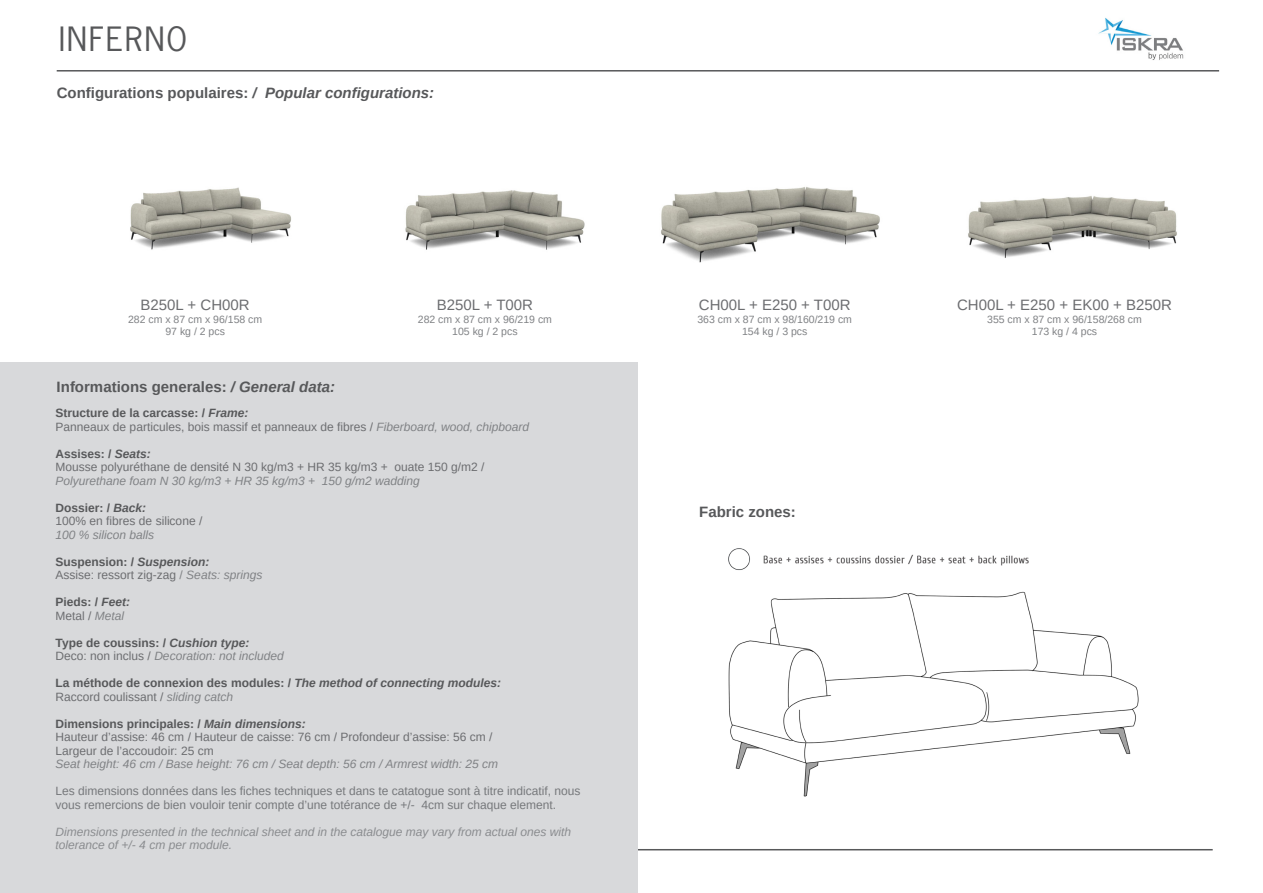
<style>
.page{position:relative;width:1263px;height:893px;background:#fff}
.page>*{position:absolute;margin:0;border:0;box-sizing:border-box;transform-origin:0 0}
.t1{font:31.5px "News Gothic Std";letter-spacing:.05em;color:#57585a}
.t2{font:700 15px "Arimo";color:#57585a}
.t3{font:15px "Arimo";color:#6c6d70}
.t4{font:12px "Arimo";color:#6c6d70}
.t5{font:700 12px "Arimo";color:#57585a}
.t6{font:italic 12px "Arimo";color:#808285}
.t7{font:12px/13.5px "Arimo";color:#76787b}
.t8{font:italic 12px/13.5px "Arimo";color:#8a8c8f}
.t9{font:10.5px "Arimo";color:#808285}
.s1{font-style:italic}
.s2{font-style:italic;color:#808285}
.s3{color:#808285}
.s4{font-style:normal;color:#6c6d70}
</style>
<div class="page">
<hr style="left:50px;top:849px;width:1163px;height:1px;background:#57585a">
<hr style="left:57px;top:70px;width:1162px;height:2px;background:#57585a">
<img style="left:1098px;top:18px;width:86px;height:42px">
<div style="left:0;top:362px;width:638px;height:531px;background:#d8d9db"></div>
<img style="left:728px;top:548px;width:411px;height:249px">
<img style="left:130px;top:187px;width:161px;height:63px">
<img style="left:405px;top:190px;width:180px;height:60px">
<img style="left:661px;top:186px;width:219px;height:77px">
<img style="left:968px;top:196px;width:209px;height:62px">
<h1 class="t1" style="left:59px;top:19px;width:130px">INFERNO</h1>
<p class="t2" style="left:57px;top:83px;width:379px">Configurations populaires: <span class="s1">/ Popular configurations:</span></p>
<p class="t3" style="left:141px;top:295px;width:111px">B250L + CH00R</p>
<p class="t9" style="left:128px;top:312px;width:136px">282 cm x 87 cm x 96/158 cm</p>
<p class="t9" style="left:165px;top:325px;width:61px">97 kg / 2 pcs</p>
<p class="t2" style="left:57px;top:376px;width:280px">Informations generales: <span class="s1">/ General data:</span></p>
<p class="t3" style="left:437px;top:295px;width:98px">B250L + T00R</p>
<p class="t9" style="left:418px;top:312px;width:136px">282 cm x 87 cm x 96/219 cm</p>
<p class="t9" style="left:452px;top:325px;width:67px">105 kg / 2 pcs</p>
<p class="t5" style="left:56px;top:405px;width:194px">Structure de la carcasse: / <span class="s1">Frame:</span></p>
<p class="t4" style="left:56px;top:419px;width:475px">Panneaux de particules, bois massif et panneaux de fibres / <span class="s2">Fiberboard, wood, chipboard</span></p>
<p class="t5" style="left:56px;top:445px;width:97px">Assises: / <span class="s1">Seats:</span></p>
<p class="t4" style="left:56px;top:460px;width:430px">Mousse polyuréthane de densité N 30 kg/m3 + HR 35 kg/m3 + ouate 150 g/m2 /</p>
<p class="t6" style="left:56px;top:473px;width:366px">Polyurethane foam N 30 kg/m3 + HR 35 kg/m3 + 150 g/m2 wadding</p>
<p class="t5" style="left:56px;top:499px;width:92px">Dossier: / <span class="s1">Back:</span></p>
<p class="t4" style="left:56px;top:514px;width:148px">100% en fibres de silicone /</p>
<p class="t6" style="left:56px;top:527px;width:100px">100 % silicon balls</p>
<p class="t5" style="left:56px;top:553px;width:156px">Suspension: / <span class="s1">Suspension:</span></p>
<p class="t4" style="left:56px;top:568px;width:208px">Assise: ressort zig-zag <span class="s3">/</span> <span class="s2">Seats: springs</span></p>
<p class="t5" style="left:56px;top:594px;width:76px">Pieds: / <span class="s1">Feet:</span></p>
<p class="t4" style="left:56px;top:608px;width:70px">Metal / <span class="s2">Metal</span></p>
<p class="t5" style="left:56px;top:634px;width:195px">Type de coussins: / <span class="s1">Cushion type:</span></p>
<p class="t6" style="left:56px;top:648px;width:230px"><span class="s4">Deco: non inclus /</span> Decoration: not included</p>
<p class="t5" style="left:56px;top:675px;width:447px">La méthode de connexion des modules: / <span class="s1">The method of connecting modules:</span></p>
<p class="t4" style="left:56px;top:689px;width:179px">Raccord coulissant / <span class="s2">sliding catch</span></p>
<p class="t5" style="left:56px;top:715px;width:252px">Dimensions principales: / <span class="s1">Main dimensions:</span></p>
<p class="t4" style="left:56px;top:730px;width:438px">Hauteur d’assise: 46 cm / Hauteur de caisse: 76 cm / Profondeur d’assise: 56 cm /</p>
<p class="t4" style="left:56px;top:743px;width:160px">Largeur de l’accoudoir: 25 cm</p>
<p class="t6" style="left:56px;top:756px;width:444px">Seat height: 46 cm / Base height: 76 cm / Seat depth: 56 cm / Armrest width: 25 cm</p>
<p class="t7" style="left:56px;top:784px;width:526px">Les dimensions données dans les fiches techniques et dans te catatogue sont à titre indicatif, nous vous remercions de bien vouloir tenir compte d’une totérance de +/- 4cm sur chaque element.</p>
<p class="t8" style="left:56px;top:825px;width:517px">Dimensions presented in the technical sheet and in the catalogue may vary from actual ones with tolerance of +/- 4 cm per module.</p>
<p class="t3" style="left:699px;top:295px;width:153px">CH00L + E250 + T00R</p>
<p class="t9" style="left:697px;top:312px;width:156px">363 cm x 87 cm x 98/160/219 cm</p>
<p class="t9" style="left:742px;top:325px;width:67px">154 kg / 3 pcs</p>
<p class="t2" style="left:699px;top:501px;width:98px">Fabric zones:</p>
<p class="t3" style="left:957px;top:295px;width:217px">CH00L + E250 + EK00 + B250R</p>
<p class="t9" style="left:987px;top:312px;width:156px">355 cm x 87 cm x 96/158/268 cm</p>
<p class="t9" style="left:1032px;top:325px;width:67px">173 kg / 4 pcs</p>
</div>
